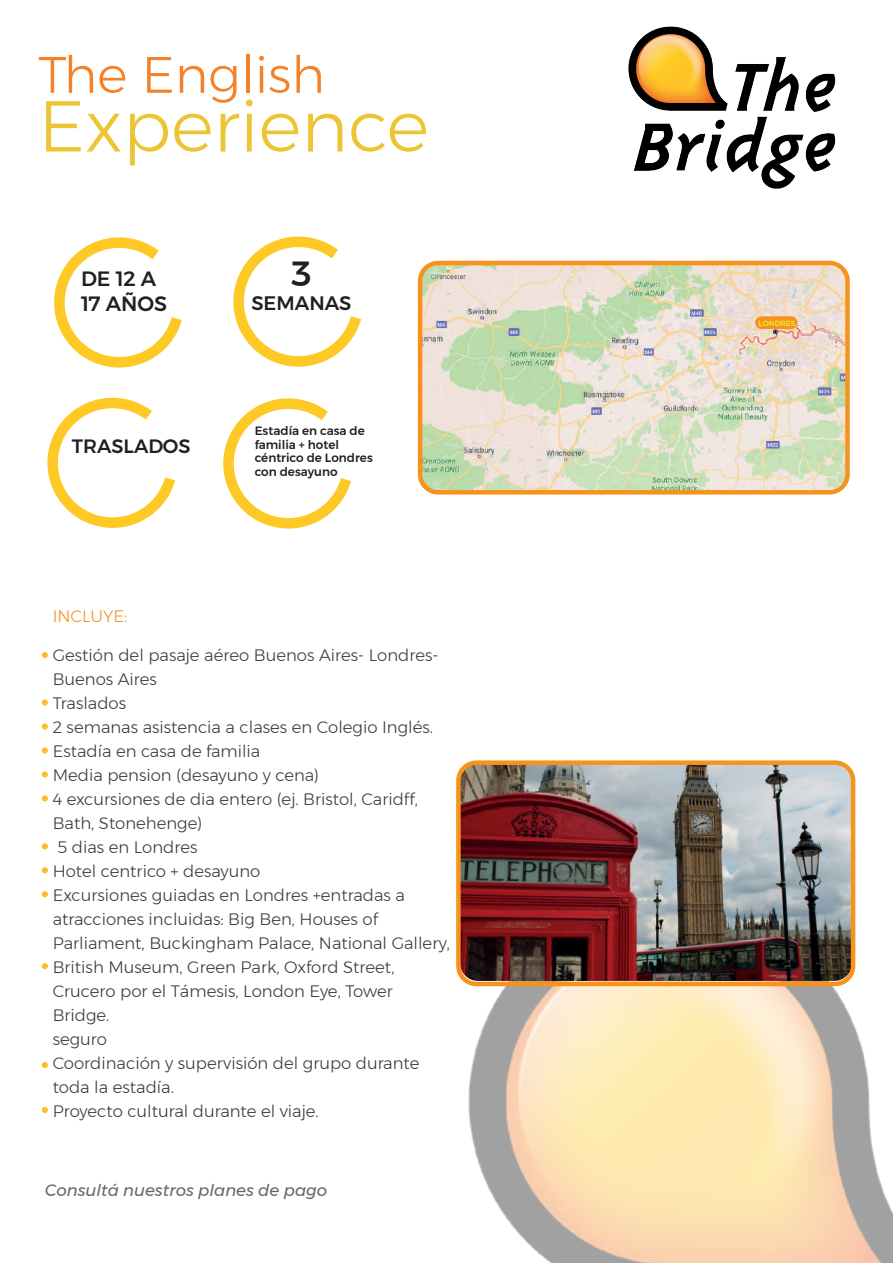
<style>
.page{position:relative;width:893px;height:1263px;background:#fff}
.page>*{position:absolute;margin:0;border:0;box-sizing:border-box;transform-origin:0 0}
.t1{font:300 72px "Montserrat";color:#ecc434}
.t2{font:300 51.15px "Montserrat";color:#f58229}
.t3{font:500 34.8px "Montserrat";color:#231f20}
.t4{font:500 20.7px/24.8px "Montserrat";color:#231f20}
.t5{font:500 19.5px "Montserrat";color:#231f20}
.t6{font:500 19.2px "Montserrat";color:#231f20}
.t7{font:300 16.5px/24px "Montserrat";color:#383c3f}
.t8{font:italic 16.5px "Montserrat";color:#626767}
.t9{font:300 16.5px "Montserrat";color:#f68e2b}
.t10{font:500 12px/13.5px "Montserrat";color:#231f20}
.t11{font:500 7.5px "Montserrat";color:#eeea37}
</style>
<div class="page">
<img style="left:468px;top:777px;width:425px;height:486px">
<img style="left:628px;top:26px;width:208px;height:163px">
<svg style="left:47px;top:237px;width:135px;height:291px"></svg>
<svg style="left:223px;top:236px;width:138px;height:293px"></svg>
<img style="left:423px;top:266px;width:422px;height:224px">
<div style="left:418px;top:261px;width:432px;height:234px;border:4px solid #f7931d;border-radius:18px"></div>
<img style="left:461px;top:765px;width:391px;height:216px">
<div style="left:755px;top:316px;width:43px;height:13px;background:#f7931d;border-radius:6px"></div>
<svg style="left:42px;top:652px;width:6px;height:6px"></svg>
<div style="left:42px;top:699px;width:6px;height:7px;background:#fdbc29;border-radius:50%"></div>
<svg style="left:42px;top:747px;width:6px;height:6px"></svg>
<svg style="left:42px;top:771px;width:6px;height:6px"></svg>
<svg style="left:42px;top:795px;width:6px;height:6px"></svg>
<svg style="left:42px;top:843px;width:6px;height:6px"></svg>
<svg style="left:42px;top:891px;width:6px;height:6px"></svg>
<svg style="left:42px;top:867px;width:6px;height:6px"></svg>
<svg style="left:42px;top:963px;width:6px;height:6px"></svg>
<svg style="left:41px;top:1062px;width:7px;height:6px"></svg>
<svg style="left:41px;top:1107px;width:7px;height:6px"></svg>
<svg style="left:42px;top:723px;width:6px;height:6px"></svg>
<div style="left:456px;top:760px;width:399px;height:226px;border:4px solid #f7931d;border-radius:18px"></div>
<h2 class="t2" style="left:38px;top:36px;width:288px">The English</h2>
<h1 class="t1" style="left:38px;top:72px;width:392px">Experience</h1>
<p class="t4" style="left:81px;top:266px;width:88px">DE 12 A<br>17 AÑOS</p>
<h3 class="t3" style="left:291px;top:247px;width:22px">3</h3>
<p class="t5" style="left:251px;top:287px;width:102px">SEMANAS</p>
<p class="t6" style="left:72px;top:432px;width:120px">TRASLADOS</p>
<p class="t10" style="left:255px;top:424px;width:120px">Estadía en casa de familia + hotel céntrico de Londres con desayuno</p>
<p class="t9" style="left:53px;top:604px;width:76px">INCLUYE:</p>
<p class="t7" style="left:53px;top:643px;width:399px">Gestión del pasaje aéreo Buenos Aires- Londres-<br>Buenos Aires<br>Traslados<br>2 semanas asistencia a clases en Colegio Inglés.<br>Estadía en casa de familia<br>Media pension (desayuno y cena)<br>4 excursiones de dia entero (ej. Bristol, Caridff,<br>Bath, Stonehenge)<br>5 dias en Londres<br>Hotel centrico + desayuno<br>Excursiones guiadas en Londres +entradas a atracciones incluidas: Big Ben, Houses of<br>Parliament, Buckingham Palace, National Gallery,<br>British Museum, Green Park, Oxford Street,<br>Crucero por el Támesis, London Eye, Tower<br>Bridge.<br>seguro<br>Coordinación y supervisión del grupo durante toda la estadía.<br>Proyecto cultural durante el viaje.</p>
<p class="t8" style="left:45px;top:1177px;width:284px">Consultá nuestros planes de pago</p>
<p class="t11" style="left:759px;top:317px;width:38px">LONDRES</p>
</div>
